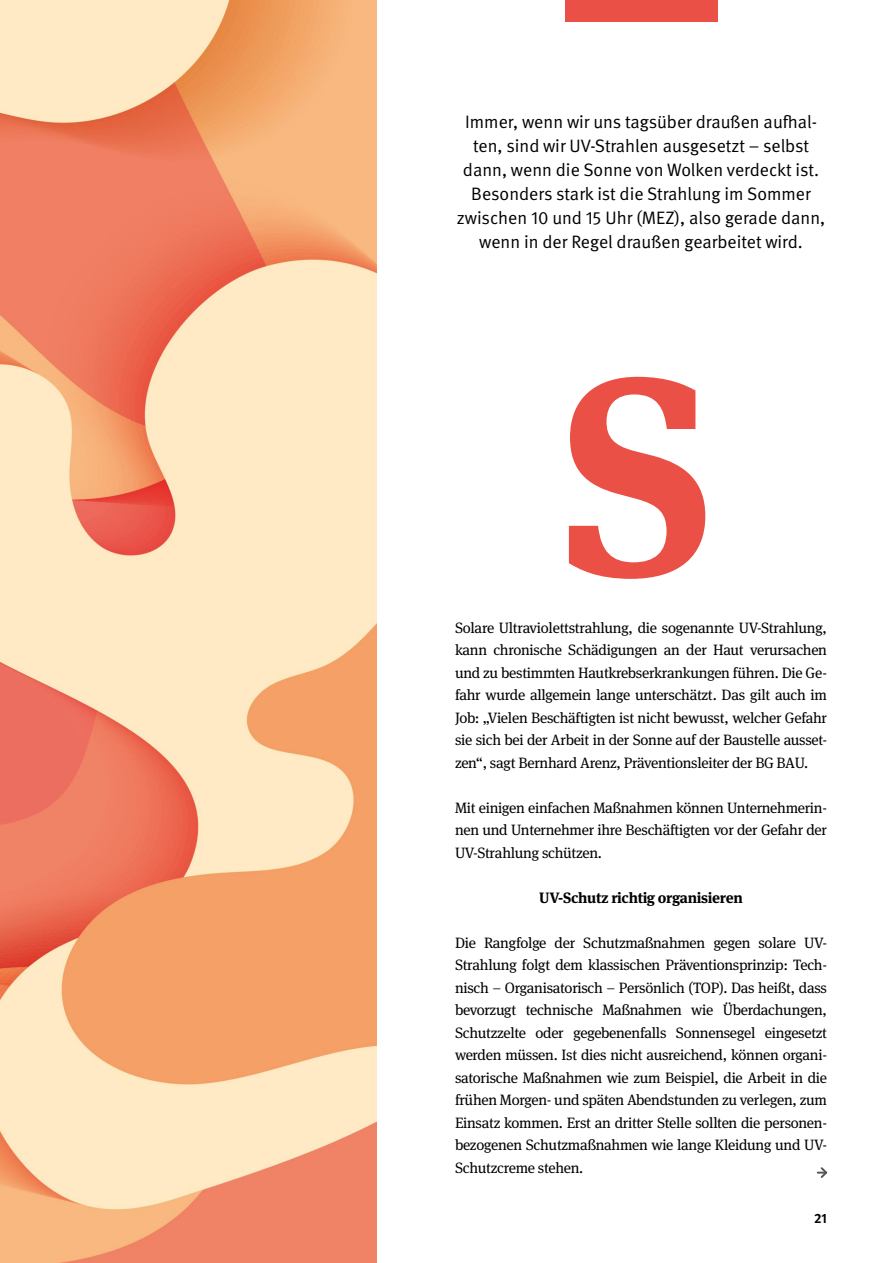
<style>
.page{position:relative;width:893px;height:1263px;background:#fff}
.page>*{position:absolute;margin:0;border:0;box-sizing:border-box;transform-origin:0 0}
.t1{font:700 280.65px "DGUV Meta Serif";color:#ea5045}
.t2{font:18px/24px "DGUV Meta";color:#000;text-align:center}
.t3{font:15px/22.5px "DGUV Meta Serif";letter-spacing:-.02em;color:#000;text-align:justify}
.t4{font:700 15px "DGUV Meta Serif";letter-spacing:-.02em;color:#000}
.t5{font:700 13.5px "DGUV Meta";color:#000}
</style>
<div class="page">
<img style="left:0;top:0;width:376px;height:1263px">
<div style="left:565px;top:0;width:152px;height:22px;background:#ea5045"></div>
<svg style="left:817px;top:1167px;width:10px;height:11px"></svg>
<p class="t2" style="left:457px;top:110px;width:370px">Immer, wenn wir uns tagsüber draußen aufhal&shy;ten, sind wir UV-Strahlen ausgesetzt – selbst dann, wenn die Sonne von Wolken verdeckt ist.<br>Besonders stark ist die Strahlung im Sommer zwischen 10 und 15 Uhr (MEZ), also gerade dann, wenn in der Regel draußen gearbeitet wird.</p>
<h1 class="t1" style="left:560px;top:305px;width:156px">S</h1>
<p class="t3" style="left:455px;top:616px;width:374px">Solare Ultraviolettstrahlung, die sogenannte UV-Strahlung, kann chronische Schädigungen an der Haut verursachen und zu bestimmten Hautkrebserkrankungen führen. Die Ge&shy;fahr wurde allgemein lange unterschätzt. Das gilt auch im Job: „Vielen Beschäftigten ist nicht bewusst, welcher Gefahr sie sich bei der Arbeit in der Sonne auf der Baustelle ausset&shy;zen“, sagt Bernhard Arenz, Präventionsleiter der BG BAU.</p>
<p class="t3" style="left:455px;top:796px;width:374px">Mit einigen einfachen Maßnahmen können Unternehmerin&shy;nen und Unternehmer ihre Beschäftigten vor der Gefahr der UV-Strahlung schützen.</p>
<h4 class="t4" style="left:539px;top:888px;width:205px">UV-Schutz richtig organisieren</h4>
<p class="t3" style="left:455px;top:931px;width:374px">Die Rangfolge der Schutzmaßnahmen gegen solare UV-Strahlung folgt dem klassischen Präventionsprinzip: Tech&shy;nisch – Organisatorisch – Persönlich (TOP). Das heißt, dass bevorzugt technische Maßnahmen wie Überdachungen, Schutzzelte oder gegebenenfalls Sonnensegel eingesetzt werden müssen. Ist dies nicht ausreichend, können organi&shy;satorische Maßnahmen wie zum Beispiel, die Arbeit in die frühen Morgen- und späten Abendstunden zu verlegen, zum Einsatz kommen. Erst an dritter Stelle sollten die personen&shy;bezogenen Schutzmaßnahmen wie lange Kleidung und UV-Schutzcreme stehen.</p>
<p class="t5" style="left:814px;top:1210px;width:14px">21</p>
</div>
